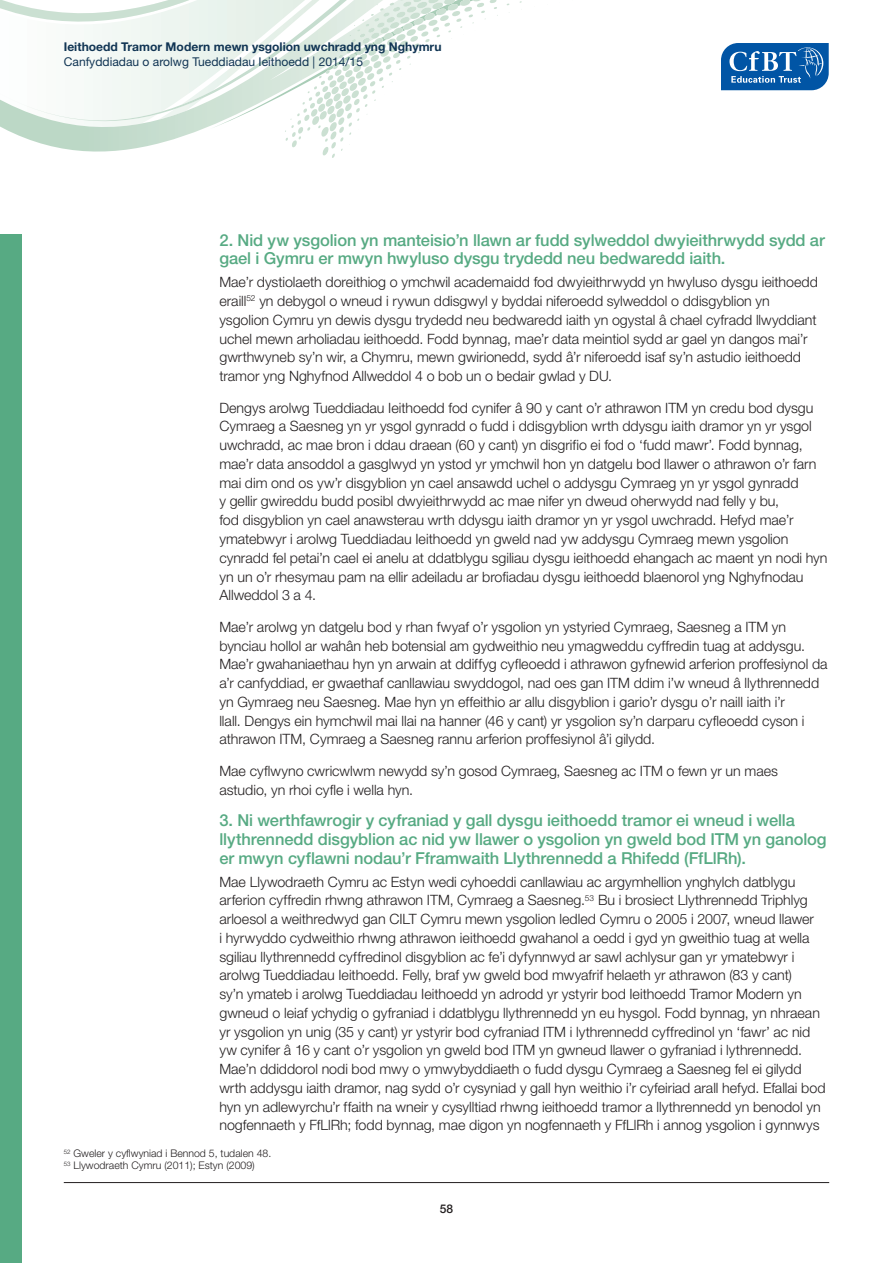
<style>
.page{position:relative;width:893px;height:1263px;background:#fff}
.page>*{position:absolute;margin:0;border:0;box-sizing:border-box;transform-origin:0 0}
.t1{font:500 16.5px/18.8px "Helvetica Neue LT Std";letter-spacing:-.005em;color:#57aa83}
.t2{font:300 14.25px/18.8px "Helvetica Neue LT Std";color:#231f20}
.t3{font:700 12.15px "Helvetica Neue LT Std";color:#113554}
.t4{font:12.15px "Helvetica Neue LT Std";color:#113554}
.t5{font:500 12px "Helvetica Neue LT Std";color:#231f20}
.t6{font:300 10.5px/12px "Helvetica Neue LT Std";color:#231f20}
</style>
<div class="page">
<svg style="left:11px;top:132px;width:183px;height:20px"></svg>
<svg style="left:285px;top:132px;width:66px;height:26px"></svg>
<svg style="left:0;top:0;width:522px;height:132px"></svg>
<hr style="left:64px;top:1182px;width:765px;height:1px;background:#231f20">
<div style="left:0;top:234px;width:21px;height:1029px;background:#57aa83"></div>
<svg style="left:721px;top:43px;width:108px;height:47px"></svg>
<p class="t3" style="left:64px;top:39px;width:379px">Ieithoedd Tramor Modern mewn ysgolion uwchradd yng Nghymru</p>
<p class="t4" style="left:64px;top:55px;width:301px">Canfyddiadau o arolwg Tueddiadau Ieithoedd | 2014/15</p>
<p class="t1" style="left:219px;top:230px;width:607px">2. Nid yw ysgolion yn manteisio’n llawn ar fudd sylweddol dwyieithrwydd sydd ar gael i Gymru er mwyn hwyluso dysgu trydedd neu bedwaredd iaith.</p>
<p class="t2" style="left:219px;top:273px;width:600px">Mae’r dystiolaeth doreithiog o ymchwil academaidd fod dwyieithrwydd yn hwyluso dysgu ieithoedd eraill<sup>52</sup> yn debygol o wneud i rywun ddisgwyl y byddai niferoedd sylweddol o ddisgyblion yn ysgolion Cymru yn dewis dysgu trydedd neu bedwaredd iaith yn ogystal â chael cyfradd llwyddiant uchel mewn arholiadau ieithoedd. Fodd bynnag, mae’r data meintiol sydd ar gael yn dangos mai’r gwrthwyneb sy’n wir, a Chymru, mewn gwirionedd, sydd â’r niferoedd isaf sy’n astudio ieithoedd tramor yng Nghyfnod Allweddol 4 o bob un o bedair gwlad y DU.</p>
<p class="t2" style="left:219px;top:398px;width:610px">Dengys arolwg Tueddiadau Ieithoedd fod cynifer â 90 y cant o’r athrawon ITM yn credu bod dysgu Cymraeg a Saesneg yn yr ysgol gynradd o fudd i ddisgyblion wrth ddysgu iaith dramor yn yr ysgol uwchradd, ac mae bron i ddau draean (60 y cant) yn disgrifio ei fod o ‘fudd mawr’. Fodd bynnag, mae’r data ansoddol a gasglwyd yn ystod yr ymchwil hon yn datgelu bod llawer o athrawon o’r farn mai dim ond os yw’r disgyblion yn cael ansawdd uchel o addysgu Cymraeg yn yr ysgol gynradd<br>y gellir gwireddu budd posibl dwyieithrwydd ac mae nifer yn dweud oherwydd nad felly y bu,<br>fod disgyblion yn cael anawsterau wrth ddysgu iaith dramor yn yr ysgol uwchradd. Hefyd mae’r ymatebwyr i arolwg Tueddiadau Ieithoedd yn gweld nad yw addysgu Cymraeg mewn ysgolion cynradd fel petai’n cael ei anelu at ddatblygu sgiliau dysgu ieithoedd ehangach ac maent yn nodi hyn yn un o’r rhesymau pam na ellir adeiladu ar brofiadau dysgu ieithoedd blaenorol yng Nghyfnodau Allweddol 3 a 4.</p>
<p class="t2" style="left:219px;top:617px;width:610px">Mae’r arolwg yn datgelu bod y rhan fwyaf o’r ysgolion yn ystyried Cymraeg, Saesneg a ITM yn bynciau hollol ar wahân heb botensial am gydweithio neu ymagweddu cyffredin tuag at addysgu.<br>Mae’r gwahaniaethau hyn yn arwain at ddiffyg cyfleoedd i athrawon gyfnewid arferion proffesiynol da a’r canfyddiad, er gwaethaf canllawiau swyddogol, nad oes gan ITM ddim i’w wneud â llythrennedd yn Gymraeg neu Saesneg. Mae hyn yn effeithio ar allu disgyblion i gario’r dysgu o’r naill iaith i’r<br>llall. Dengys ein hymchwil mai llai na hanner (46 y cant) yr ysgolion sy’n darparu cyfleoedd cyson i athrawon ITM, Cymraeg a Saesneg rannu arferion proffesiynol â’i gilydd.</p>
<p class="t2" style="left:219px;top:761px;width:560px">Mae cyflwyno cwricwlwm newydd sy’n gosod Cymraeg, Saesneg ac ITM o fewn yr un maes astudio, yn rhoi cyfle i wella hyn.</p>
<p class="t1" style="left:219px;top:811px;width:609px">3. Ni werthfawrogir y cyfraniad y gall dysgu ieithoedd tramor ei wneud i wella llythrennedd disgyblion ac nid yw llawer o ysgolion yn gweld bod ITM yn ganolog er mwyn cyflawni nodau’r Fframwaith Llythrennedd a Rhifedd (FfLlRh).</p>
<p class="t2" style="left:219px;top:872px;width:608px">Mae Llywodraeth Cymru ac Estyn wedi cyhoeddi canllawiau ac argymhellion ynghylch datblygu arferion cyffredin rhwng athrawon ITM, Cymraeg a Saesneg.<sup>53</sup> Bu i brosiect Llythrennedd Triphlyg arloesol a weithredwyd gan CILT Cymru mewn ysgolion ledled Cymru o 2005 i 2007, wneud llawer<br>i hyrwyddo cydweithio rhwng athrawon ieithoedd gwahanol a oedd i gyd yn gweithio tuag at wella sgiliau llythrennedd cyffredinol disgyblion ac fe’i dyfynnwyd ar sawl achlysur gan yr ymatebwyr i arolwg Tueddiadau Ieithoedd. Felly, braf yw gweld bod mwyafrif helaeth yr athrawon (83 y cant)<br>sy’n ymateb i arolwg Tueddiadau Ieithoedd yn adrodd yr ystyrir bod Ieithoedd Tramor Modern yn gwneud o leiaf ychydig o gyfraniad i ddatblygu llythrennedd yn eu hysgol. Fodd bynnag, yn nhraean yr ysgolion yn unig (35 y cant) yr ystyrir bod cyfraniad ITM i lythrennedd cyffredinol yn ‘fawr’ ac nid yw cynifer â 16 y cant o’r ysgolion yn gweld bod ITM yn gwneud llawer o gyfraniad i lythrennedd.<br>Mae’n ddiddorol nodi bod mwy o ymwybyddiaeth o fudd dysgu Cymraeg a Saesneg fel ei gilydd wrth addysgu iaith dramor, nag sydd o’r cysyniad y gall hyn weithio i’r cyfeiriad arall hefyd. Efallai bod hyn yn adlewyrchu’r ffaith na wneir y cysylltiad rhwng ieithoedd tramor a llythrennedd yn benodol yn nogfennaeth y FfLlRh; fodd bynnag, mae digon yn nogfennaeth y FfLlRh i annog ysgolion i gynnwys</p>
<p class="t6" style="left:64px;top:1147px;width:209px"><sup>52</sup> Gweler y cyflwyniad i Bennod 5, tudalen 48.<br><sup>53</sup> Llywodraeth Cymru (2011); Estyn (2009)</p>
<p class="t5" style="left:440px;top:1202px;width:15px">58</p>
</div>
